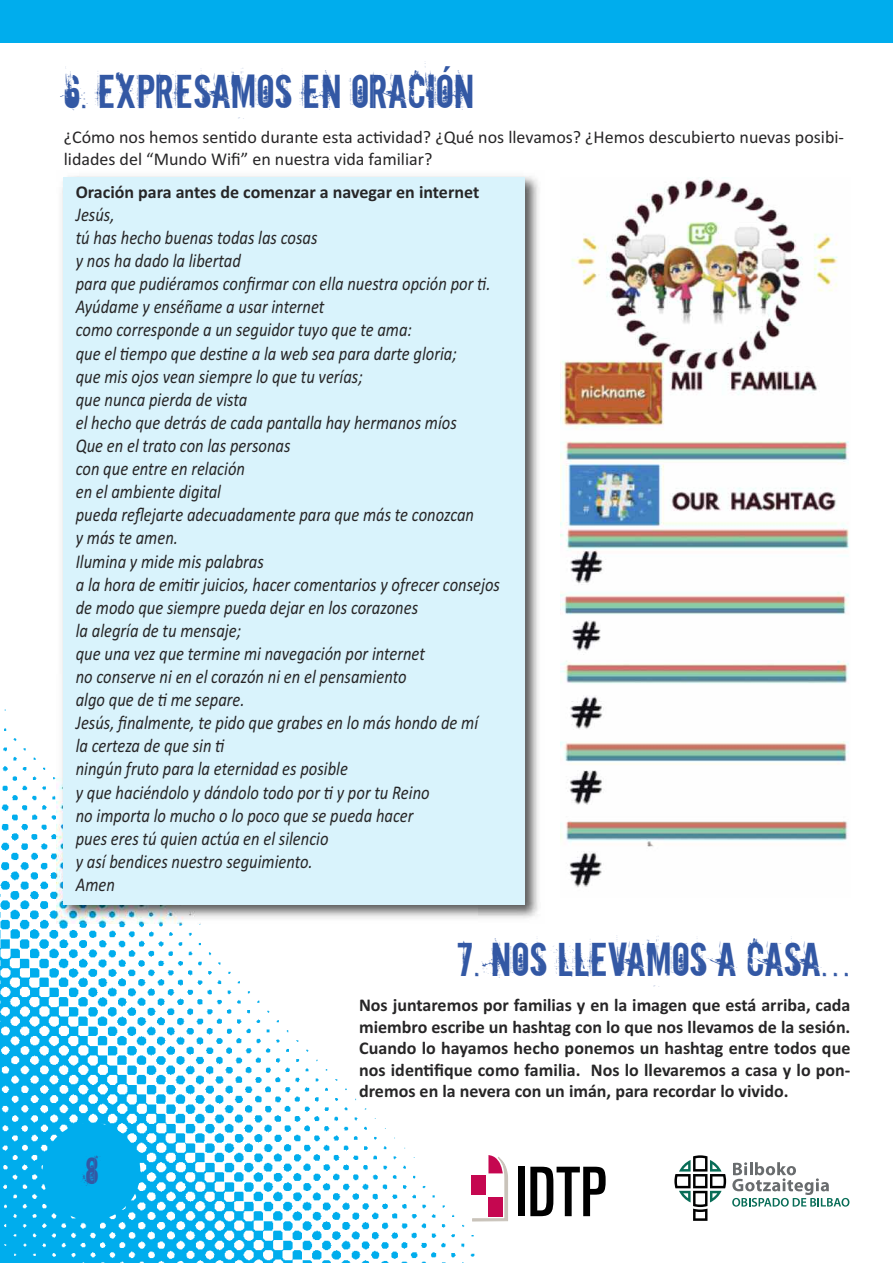
<style>
.page{position:relative;width:893px;height:1263px;background:#fff}
.page>*{position:absolute;margin:0;border:0;box-sizing:border-box;transform-origin:0 0}
.t1{font:45px "Downcome";color:#3358a4}
.t2{font:36px "Downcome";color:#3358a4}
.t3{font:italic 19.5px/23.1px "Calibri";color:#272627;scale:.85 1}
.t4{font:700 18px/21.6px "Calibri";color:#272627;text-align:justify}
.t5{font:18px/21.6px "Calibri";color:#272627}
</style>
<div class="page">
<img style="left:0;top:709px;width:477px;height:554px">
<div style="left:0;top:0;width:893px;height:43px;background:#00aded"></div>
<div style="left:43px;top:1123px;width:97px;height:97px;background:#00aded;border-radius:50%"></div>
<div style="left:518px;top:1167px;width:7px;height:49px;background:#000"></div>
<svg style="left:530px;top:1167px;width:76px;height:49px"></svg>
<div style="left:472px;top:1175px;width:14px;height:20px;background:#c50750"></div>
<svg style="left:473px;top:1155px;width:35px;height:66px"></svg>
<svg style="left:732px;top:1162px;width:117px;height:44px"></svg>
<svg style="left:674px;top:1155px;width:52px;height:66px"></svg>
<img style="left:57px;top:176px;width:482px;height:747px">
<div style="left:64px;top:177px;width:461px;height:727px;background:#d9f3fc"></div>
<img style="left:561px;top:179px;width:288px;height:709px">
<h1 class="t1" style="left:64px;top:66px;width:413px">6. EXPRESAMOS EN ORACIÓN</h1>
<p class="t5" style="left:64px;top:126px;width:782px">¿Cómo nos hemos sentido durante esta actividad? ¿Qué nos llevamos? ¿Hemos descubierto nuevas posibi&shy;lidades del “Mundo Wifi” en nuestra vida familiar?</p>
<p class="t4" style="left:76px;top:181px;width:405px">Oración para antes de comenzar a navegar en internet</p>
<p class="t3" style="left:76px;top:203px;width:501px">Jesús,<br>tú has hecho buenas todas las cosas<br>y nos ha dado la libertad<br>para que pudiéramos confirmar con ella nuestra opción por ti.<br>Ayúdame y enséñame a usar internet<br>como corresponde a un seguidor tuyo que te ama:<br>que el tiempo que destine a la web sea para darte gloria;<br>que mis ojos vean siempre lo que tu verías;<br>que nunca pierda de vista<br>el hecho que detrás de cada pantalla hay hermanos míos<br>Que en el trato con las personas<br>con que entre en relación<br>en el ambiente digital<br>pueda reflejarte adecuadamente para que más te conozcan<br>y más te amen.<br>Ilumina y mide mis palabras<br>a la hora de emitir juicios, hacer comentarios y ofrecer consejos de modo que siempre pueda dejar en los corazones<br>la alegría de tu mensaje;<br>que una vez que termine mi navegación por internet<br>no conserve ni en el corazón ni en el pensamiento<br>algo que de ti me separe.<br>Jesús, finalmente, te pido que grabes en lo más hondo de mí<br>la certeza de que sin ti<br>ningún fruto para la eternidad es posible<br>y que haciéndolo y dándolo todo por ti y por tu Reino<br>no importa lo mucho o lo poco que se pueda hacer<br>pues eres tú quien actúa en el silencio<br>y así bendices nuestro seguimiento.<br>Amen</p>
<h2 class="t2" style="left:84px;top:1150px;width:17px">8</h2>
<h1 class="t1" style="left:457px;top:934px;width:395px">7. NOS LLEVAMOS A CASA…</h1>
<p class="t4" style="left:359px;top:994px;width:493px">Nos juntaremos por familias y en la imagen que está arriba, cada miembro escribe un hashtag con lo que nos llevamos de la sesión.<br>Cuando lo hayamos hecho ponemos un hashtag entre todos que nos identifique como familia. Nos lo llevaremos a casa y lo pon&shy;dremos en la nevera con un imán, para recordar lo vivido.</p>
</div>
